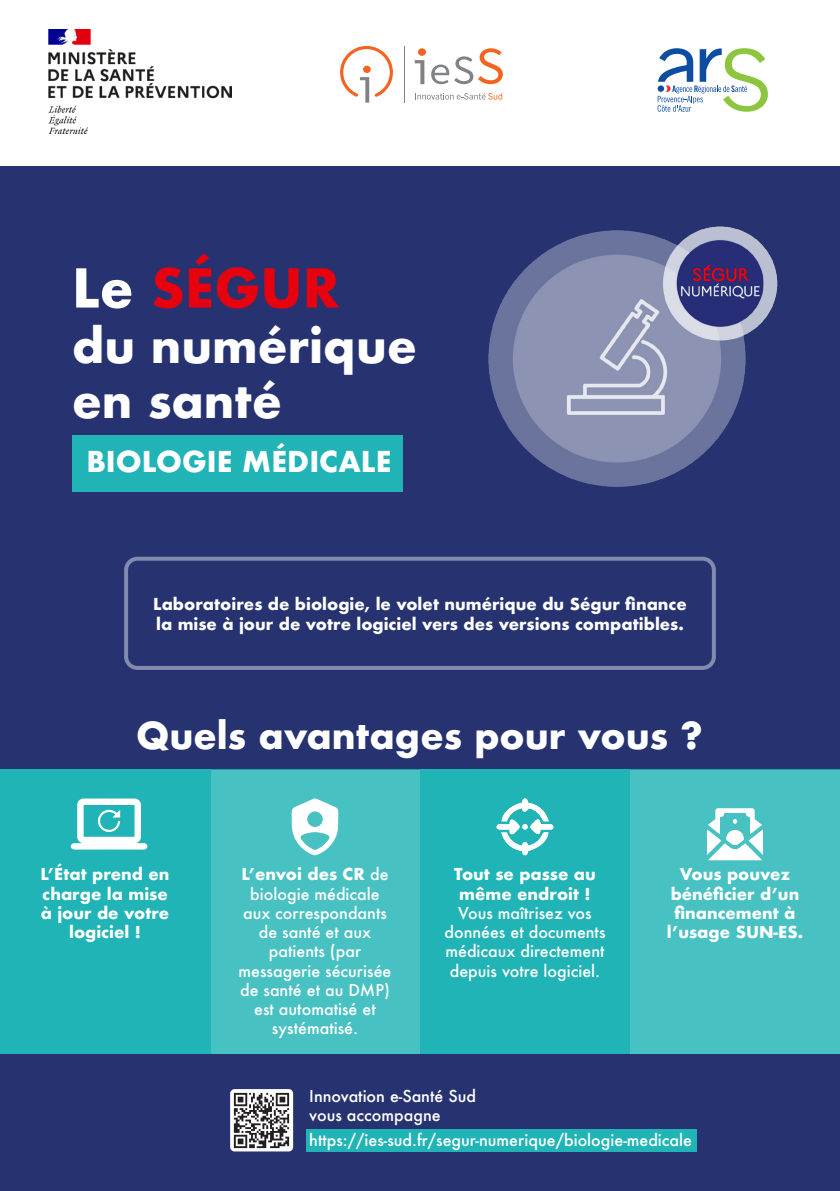
<style>
.page{position:relative;width:840px;height:1191px;background:#fff}
.page>*{position:absolute;margin:0;border:0;box-sizing:border-box;transform-origin:0 0}
.t1{font:700 52px "Futura";color:#e7000e}
.t2{font:700 46px/55.2px "Futura";color:#fff}
.t3{font:700 36px "Futura";color:#fff}
.t4{font:700 28px "Futura";color:#fff}
.t5{font:500 16px/19.2px "Futura";color:#fff;text-align:center}
.t6{font:700 16px/19.2px "Futura";color:#fff;text-align:center}
.s1{color:#fff}
.s2{font-weight:700}
</style>
<div class="page">
<div style="left:0;top:95px;width:839px;height:674px;background:#263370"></div>
<div style="left:0;top:0;width:839px;height:166px;background:#fff"></div>
<div style="left:0;top:769px;width:210px;height:285px;background:#20b4b6"></div>
<div style="left:210px;top:769px;width:210px;height:285px;background:#48c1c3"></div>
<div style="left:420px;top:769px;width:209px;height:285px;background:#20b4b6"></div>
<div style="left:629px;top:769px;width:210px;height:285px;background:#48c1c3"></div>
<img style="left:49px;top:30px;width:183px;height:103px">
<div style="left:72px;top:435px;width:331px;height:56px;background:#20b4b6"></div>
<svg style="left:707px;top:808px;width:55px;height:52px"></svg>
<svg style="left:496px;top:798px;width:57px;height:57px"></svg>
<svg style="left:291px;top:798px;width:47px;height:57px"></svg>
<svg style="left:71px;top:798px;width:76px;height:51px"></svg>
<div style="left:0;top:1054px;width:839px;height:137px;background:#263370"></div>
<hr style="left:403px;top:46px;width:1px;height:57px;background:#808285">
<svg style="left:431px;top:48px;width:71px;height:36px"></svg>
<svg style="left:414px;top:60px;width:10px;height:24px"></svg>
<div style="left:418px;top:48px;width:8px;height:8px;background:#f36421;border-radius:50%"></div>
<svg style="left:340px;top:46px;width:52px;height:57px"></svg>
<div style="left:363px;top:66px;width:7px;height:7px;background:#f36421;border-radius:50%"></div>
<svg style="left:415px;top:93px;width:87px;height:7px"></svg>
<svg style="left:657px;top:48px;width:110px;height:64px"></svg>
<div style="left:124px;top:557px;width:591px;height:113px;border:4px solid #fff;border-radius:11px"></div>
<div style="left:306px;top:1128px;width:390px;height:23px;background:#20b4b6"></div>
<div style="left:230px;top:1089px;width:63px;height:62px;background:#fff;border-radius:4px"></div>
<img style="left:233px;top:1092px;width:57px;height:57px">
<img style="left:488px;top:226px;width:290px;height:261px">
<p class="t1" style="left:72px;top:250px;width:269px"><span class="s1">Le</span> SÉGUR</p>
<p class="t2" style="left:72px;top:318px;width:346px">du numérique en santé</p>
<p class="t4" style="left:86px;top:441px;width:306px">BIOLOGIE MÉDICALE</p>
<p class="t6" style="left:153px;top:594px;width:534px;text-align:left">Laboratoires de biologie, le volet numérique du Ségur finance la mise à jour de votre logiciel vers des versions compatibles.</p>
<p class="t3" style="left:136px;top:709px;width:568px">Quels avantages pour vous ?</p>
<p class="t6" style="left:40px;top:865px;width:131px">L’État prend en charge la mise à jour de votre logiciel !</p>
<p class="t5" style="left:238px;top:864px;width:154px"><span class="s2">L’envoi des CR</span> de biologie médicale aux correspondants de santé et aux patients (par messagerie sécurisée de santé et au DMP) est automatisé et systématisé.</p>
<p class="t5" style="left:444px;top:864px;width:162px"><span class="s2">Tout se passe au même endroit !<br></span>Vous maîtrisez vos données et documents médicaux directement depuis votre logiciel.</p>
<p class="t6" style="left:666px;top:865px;width:138px">Vous pouvez bénéficier d’un financement à l’usage SUN-ES.</p>
<p class="t5" style="left:309px;top:1086px;width:168px">Innovation e-Santé Sud</p>
<p class="t5" style="left:309px;top:1105px;width:133px">vous accompagne</p>
<p class="t5" style="left:309px;top:1130px;width:384px">https://ies-sud.fr/segur-numerique/biologie-medicale</p>
</div>
